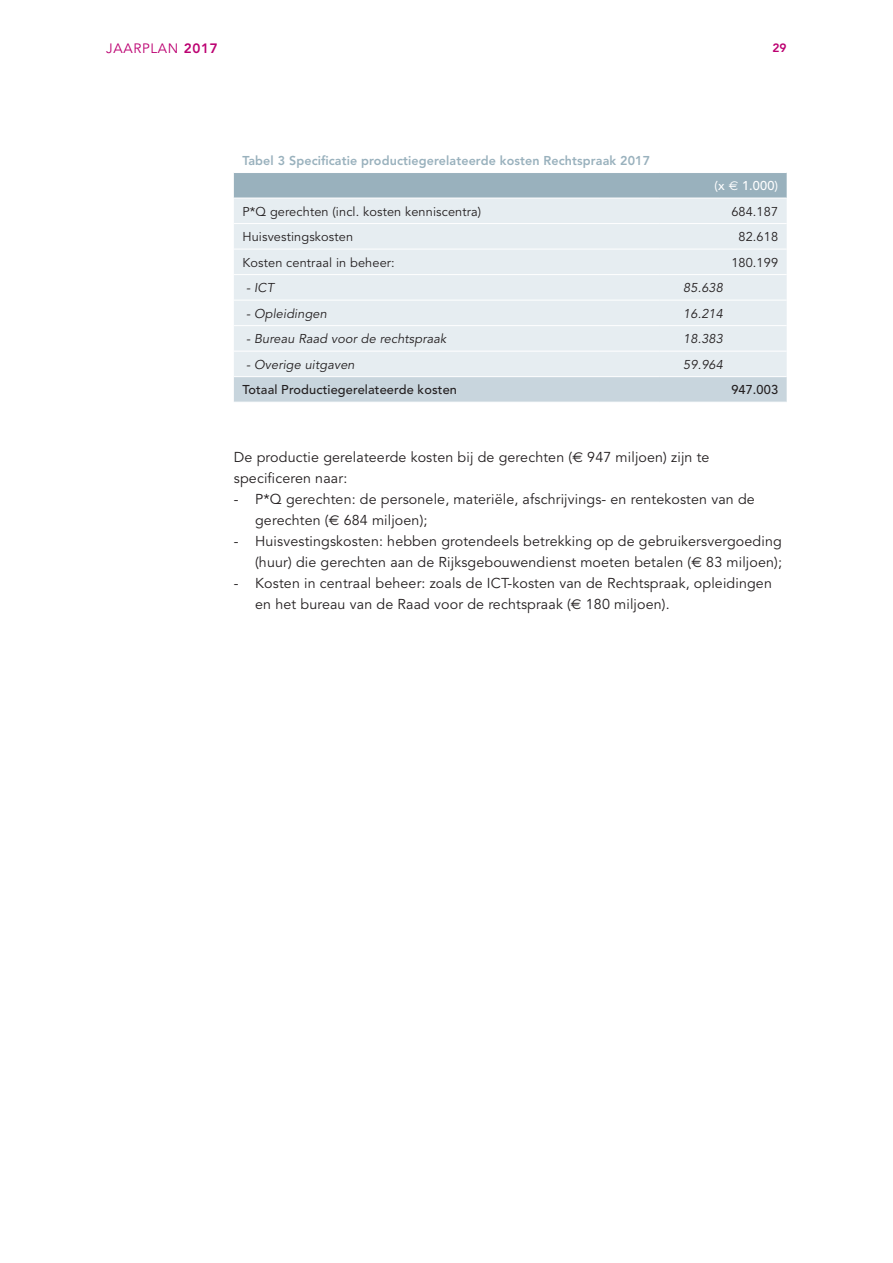
<style>
.page{position:relative;width:893px;height:1263px;background:#fff}
.page>*{position:absolute;margin:0;border:0;box-sizing:border-box;transform-origin:0 0}
.opsomming{font:14.25px/21px "Avenir";letter-spacing:.01em;color:#231f20}
.looptekst{font:14.25px/21px "Avenir";letter-spacing:.01em;color:#231f20}
.t1{font:13.5px "Avenir";letter-spacing:.05em;color:#bc0171}
.tabel{font:12.75px "Avenir";letter-spacing:.01em;color:#231f20}
.tabel-2{font:italic 12.75px "Avenir";letter-spacing:.01em;color:#231f20}
.tabel-3{font:800 12.75px "Avenir";letter-spacing:.01em;color:#99b1bd}
.tabel-4{font:500 12.75px "Avenir";letter-spacing:.01em;color:#231f20}
.tabel-5{font:500 12.75px "Avenir";color:#fff}
.t2{font:800 12px "Avenir";color:#bc0171}
.s1{font-weight:800}
.s2{font-family:"Euro Sans";font-weight:400}
.s3{font-family:"Euro Sans"}
</style>
<div class="page">
<div style="left:234px;top:173px;width:553px;height:25px;background:#99b1bd"></div>
<div style="left:234px;top:199px;width:553px;height:177px;background:#e6edf1"></div>
<div style="left:234px;top:377px;width:553px;height:25px;background:#c8d5dd"></div>
<hr style="left:234px;top:223px;width:425px;height:1px;background:#fff">
<hr style="left:659px;top:223px;width:128px;height:1px;background:#fff">
<hr style="left:234px;top:249px;width:425px;height:1px;background:#fff">
<hr style="left:659px;top:249px;width:128px;height:1px;background:#fff">
<hr style="left:234px;top:274px;width:425px;height:1px;background:#fff">
<hr style="left:659px;top:274px;width:128px;height:1px;background:#fff">
<hr style="left:234px;top:300px;width:425px;height:1px;background:#fff">
<hr style="left:659px;top:300px;width:128px;height:1px;background:#fff">
<hr style="left:234px;top:325px;width:425px;height:1px;background:#fff">
<hr style="left:659px;top:325px;width:128px;height:1px;background:#fff">
<hr style="left:234px;top:351px;width:425px;height:1px;background:#fff">
<hr style="left:659px;top:351px;width:128px;height:1px;background:#fff">
<p class="t1" style="left:106px;top:40px;width:113px">JAARPLAN <span class="s1">2017</span></p>
<p class="t2" style="left:772px;top:40px;width:16px">29</p>
<p class="tabel-3" style="left:242px;top:153px;width:409px">Tabel 3 Specificatie productiegerelateerde kosten Rechtspraak 2017</p>
<p class="tabel-5" style="left:715px;top:178px;width:65px">(x <span class="s2">E</span> 1.000)</p>
<p class="tabel" style="left:242px;top:204px;width:240px">P*Q gerechten (incl. kosten kenniscentra)</p>
<p class="tabel" style="left:731px;top:204px;width:48px">684.187</p>
<p class="tabel" style="left:242px;top:229px;width:112px">Huisvestingskosten</p>
<p class="tabel" style="left:738px;top:229px;width:41px">82.618</p>
<p class="tabel" style="left:242px;top:255px;width:154px">Kosten centraal in beheer:</p>
<p class="tabel" style="left:731px;top:255px;width:48px">180.199</p>
<p class="tabel-2" style="left:246px;top:280px;width:29px">- ICT</p>
<p class="tabel-2" style="left:683px;top:280px;width:41px">85.638</p>
<p class="tabel-2" style="left:246px;top:306px;width:82px">- Opleidingen</p>
<p class="tabel-2" style="left:683px;top:306px;width:41px">16.214</p>
<p class="tabel-2" style="left:246px;top:331px;width:202px">- Bureau Raad voor de rechtspraak</p>
<p class="tabel-2" style="left:683px;top:331px;width:41px">18.383</p>
<p class="tabel-2" style="left:246px;top:357px;width:110px">- Overige uitgaven</p>
<p class="tabel-2" style="left:683px;top:357px;width:41px">59.964</p>
<p class="tabel-4" style="left:242px;top:382px;width:216px">Totaal Productiegerelateerde kosten</p>
<p class="tabel-4" style="left:731px;top:382px;width:48px">947.003</p>
<p class="looptekst" style="left:234px;top:447px;width:477px">De productie gerelateerde kosten bij de gerechten (<span class="s3">€</span> 947 miljoen) zijn te specificeren naar:</p>
<p class="opsomming" style="left:255px;top:489px;width:501px;text-indent:-21px">- P*Q gerechten: de personele, materiële, afschrijvings- en rentekosten van de gerechten (<span class="s3">€</span> 684 miljoen);</p>
<p class="opsomming" style="left:234px;top:531px;width:550px;text-align:right">- Huisvestingskosten: hebben grotendeels betrekking op de gebruikersvergoeding (huur) die gerechten aan de Rijksgebouwendienst moeten betalen (<span class="s3">€</span> 83 miljoen);</p>
<p class="opsomming" style="left:255px;top:573px;width:518px;text-indent:-21px">- Kosten in centraal beheer: zoals de ICT-kosten van de Rechtspraak, opleidingen en het bureau van de Raad voor de rechtspraak (<span class="s3">€</span> 180 miljoen).</p>
</div>
